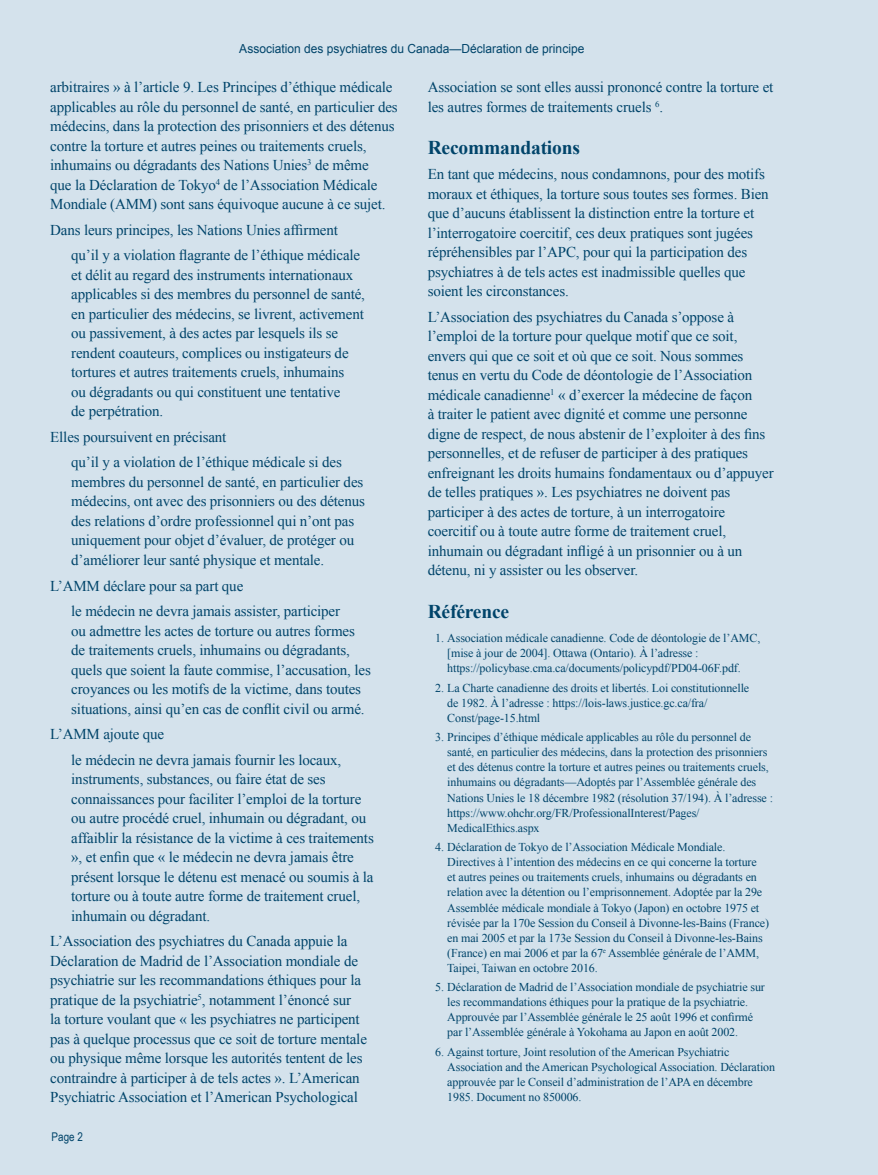
<style>
.page{position:relative;width:878px;height:1175px;background:#fff}
.page>*{position:absolute;margin:0;border:0;box-sizing:border-box;transform-origin:0 0}
.t1{font:700 19.5px "Times New Roman";letter-spacing:-.01em;color:#00446a}
.t2{font:15px/19.5px "Times New Roman";letter-spacing:-.01em;color:#00446a}
.t3{font:12.45px "Arial";color:#00446a;scale:.96 1}
.t4{font:12px/15px "Times New Roman";letter-spacing:-.01em;color:#00446a}
.t5{font:12px "Arial Narrow";color:#00446a}
</style>
<div class="page">
<div style="left:0;top:0;width:878px;height:1174px;background:#d4e2ec"></div>
<p class="t3" style="left:239px;top:40px;width:361px">Association des psychiatres du Canada—Déclaration de principe</p>
<p class="t2" style="left:50px;top:77px;width:349px">arbitraires » à l’article 9. Les Principes d’éthique médicale applicables au rôle du personnel de santé, en particulier des médecins, dans la protection des prisonniers et des détenus contre la torture et autres peines ou traitements cruels, inhumains ou dégradants des Nations Unies<sup>3</sup> de même<br>que la Déclaration de Tokyo<sup>4</sup> de l’Association Médicale Mondiale (AMM) sont sans équivoque aucune à ce sujet.</p>
<p class="t2" style="left:71px;top:217px;width:290px;line-height:25.5px;text-indent:-21px">Dans leurs principes, les Nations Unies affirment qu’il y a violation flagrante de l’éthique médicale</p>
<p class="t2" style="left:71px;top:265px;width:295px">et délit au regard des instruments internationaux applicables si des membres du personnel de santé, en particulier des médecins, se livrent, activement ou passivement, à des actes par lesquels ils se rendent coauteurs, complices ou instigateurs de tortures et autres traitements cruels, inhumains<br>ou dégradants ou qui constituent une tentative<br>de perpétration.</p>
<p class="t2" style="left:71px;top:424px;width:272px;line-height:25.5px;text-indent:-21px">Elles poursuivent en précisant<br>qu’il y a violation de l’éthique médicale si des</p>
<p class="t2" style="left:71px;top:472px;width:295px">membres du personnel de santé, en particulier des médecins, ont avec des prisonniers ou des détenus des relations d’ordre professionnel qui n’ont pas uniquement pour objet d’évaluer, de protéger ou d’améliorer leur santé physique et mentale.</p>
<p class="t2" style="left:71px;top:572px;width:270px;line-height:25.5px;text-indent:-21px">L’AMM déclare pour sa part que<br>le médecin ne devra jamais assister, participer</p>
<p class="t2" style="left:71px;top:620px;width:301px">ou admettre les actes de torture ou autres formes de traitements cruels, inhumains ou dégradants, quels que soient la faute commise, l’accusation, les croyances ou les motifs de la victime, dans toutes situations, ainsi qu’en cas de conflit civil ou armé.</p>
<p class="t2" style="left:71px;top:721px;width:271px;line-height:25.5px;text-indent:-21px">L’AMM ajoute que<br>le médecin ne devra jamais fournir les locaux,</p>
<p class="t2" style="left:71px;top:769px;width:304px">instruments, substances, ou faire état de ses connaissances pour faciliter l’emploi de la torture ou autre procédé cruel, inhumain ou dégradant, ou affaiblir la résistance de la victime à ces traitements », et enfin que « le médecin ne devra jamais être présent lorsque le détenu est menacé ou soumis à la torture ou à toute autre forme de traitement cruel, inhumain ou dégradant.</p>
<p class="t2" style="left:50px;top:931px;width:318px">L’Association des psychiatres du Canada appuie la Déclaration de Madrid de l’Association mondiale de psychiatrie sur les recommandations éthiques pour la pratique de la psychiatrie<sup>5</sup>, notamment l’énoncé sur<br>la torture voulant que « les psychiatres ne participent pas à quelque processus que ce soit de torture mentale ou physique même lorsque les autorités tentent de les contraindre à participer à de tels actes ». L’American Psychiatric Association et l’American Psychological</p>
<p class="t5" style="left:52px;top:1127px;width:33px">Page 2</p>
<p class="t2" style="left:427px;top:77px;width:347px">Association se sont elles aussi prononcé contre la torture et les autres formes de traitements cruels <sup>6</sup>.</p>
<h1 class="t1" style="left:428px;top:134px;width:154px">Recommandations</h1>
<p class="t2" style="left:428px;top:164px;width:342px">En tant que médecins, nous condamnons, pour des motifs moraux et éthiques, la torture sous toutes ses formes. Bien que d’aucuns établissent la distinction entre la torture et l’interrogatoire coercitif, ces deux pratiques sont jugées répréhensibles par l’APC, pour qui la participation des psychiatres à de tels actes est inadmissible quelles que soient les circonstances.</p>
<p class="t2" style="left:427px;top:307px;width:347px">L’Association des psychiatres du Canada s’oppose à l’emploi de la torture pour quelque motif que ce soit, envers qui que ce soit et où que ce soit. Nous sommes tenus en vertu du Code de déontologie de l’Association médicale canadienne<sup>1</sup> « d’exercer la médecine de façon<br>à traiter le patient avec dignité et comme une personne digne de respect, de nous abstenir de l’exploiter à des fins personnelles, et de refuser de participer à des pratiques enfreignant les droits humains fondamentaux ou d’appuyer de telles pratiques ». Les psychiatres ne doivent pas participer à des actes de torture, à un interrogatoire coercitif ou à toute autre forme de traitement cruel, inhumain ou dégradant infligé à un prisonnier ou à un détenu, ni y assister ou les observer.</p>
<h1 class="t1" style="left:428px;top:597px;width:83px">Référence</h1>
<p class="t4" style="left:447px;top:630px;width:314px;text-indent:-12px">1. Association médicale canadienne. Code de déontologie de l’AMC, [mise à jour de 2004]. Ottawa (Ontario). À l’adresse : https://policybase.cma.ca/documents/policypdf/PD04-06F.pdf.</p>
<p class="t4" style="left:447px;top:680px;width:303px;text-indent:-12px">2. La Charte canadienne des droits et libertés. Loi constitutionnelle de 1982. À l’adresse : https://lois-laws.justice.gc.ca/fra/<br>Const/page-15.html</p>
<p class="t4" style="left:447px;top:729px;width:327px;text-indent:-12px">3. Principes d’éthique médicale applicables au rôle du personnel de santé, en particulier des médecins, dans la protection des prisonniers et des détenus contre la torture et autres peines ou traitements cruels, inhumains ou dégradants—Adoptés par l’Assemblée générale des Nations Unies le 18 décembre 1982 (résolution 37/194). À l’adresse : https://www.ohchr.org/FR/ProfessionalInterest/Pages/ MedicalEthics.aspx</p>
<p class="t4" style="left:447px;top:839px;width:323px;text-indent:-12px">4. Déclaration de Tokyo de l’Association Médicale Mondiale.<br>Directives à l’intention des médecins en ce qui concerne la torture<br>et autres peines ou traitements cruels, inhumains ou dégradants en relation avec la détention ou l’emprisonnement. Adoptée par la 29e Assemblée médicale mondiale à Tokyo (Japon) en octobre 1975 et révisée par la 170e Session du Conseil à Divonne-les-Bains (France) en mai 2005 et par la 173e Session du Conseil à Divonne-les-Bains (France) en mai 2006 et par la 67<sup>e</sup> Assemblée générale de l’AMM, Taipei, Taiwan en octobre 2016.</p>
<p class="t4" style="left:447px;top:979px;width:319px;text-indent:-12px">5. Déclaration de Madrid de l’Association mondiale de psychiatrie sur les recommandations éthiques pour la pratique de la psychiatrie.<br>Approuvée par l’Assemblée générale le 25 août 1996 et confirmé par l’Assemblée générale à Yokohama au Japon en août 2002.</p>
<p class="t4" style="left:447px;top:1044px;width:329px;text-indent:-12px">6. Against torture, Joint resolution of the American Psychiatric Association and the American Psychological Association. Déclaration approuvée par le Conseil d’administration de l’APA en décembre 1985. Document no 850006.</p>
</div>
